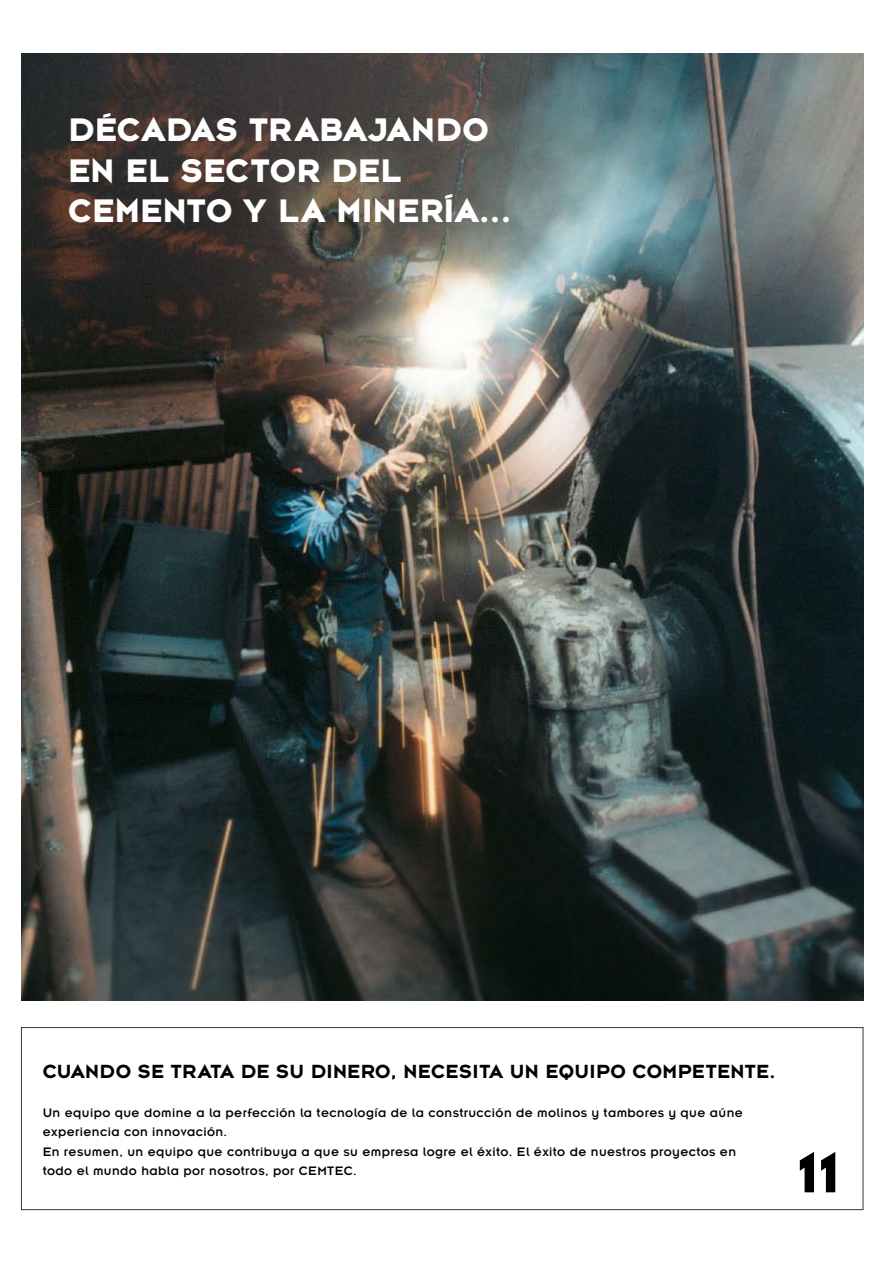
<style>
.page{position:relative;width:893px;height:1263px;background:#fff}
.page>*{position:absolute;margin:0;border:0;box-sizing:border-box;transform-origin:0 0}
.t1{font:700 61.5px "Bonn";color:#000}
.t2{font:700 36px/40.5px "Bonn";letter-spacing:.03em;color:#fff}
.t3{font:500 21px "Bonn";letter-spacing:.03em;color:#000}
.t4{font:300 13.5px/19.5px "Bonn";letter-spacing:.03em;color:#000}
</style>
<div class="page">
<div style="left:21px;top:1027px;width:842px;height:183px;border:1px solid #3c3533"></div>
<img style="left:21px;top:53px;width:842px;height:947px">
<h2 class="t2" style="left:68px;top:110px;width:444px">DÉCADAS TRABAJANDO<br>EN EL SECTOR DEL<br>CEMENTO Y LA MINERÍA...</h2>
<h3 class="t3" style="left:43px;top:1061px;width:734px">CUANDO SE TRATA DE SU DINERO, NECESITA UN EQUIPO COMPETENTE.</h3>
<p class="t4" style="left:43px;top:1103px;width:702px">Un equipo que domine a la perfección la tecnología de la construcción de molinos y tambores y que aúne experiencia con innovación.<br>En resumen, un equipo que contribuya a que su empresa logre el éxito. El éxito de nuestros proyectos en todo el mundo habla por nosotros, por CEMTEC.</p>
<h1 class="t1" style="left:798px;top:1143px;width:42px">11</h1>
</div>
